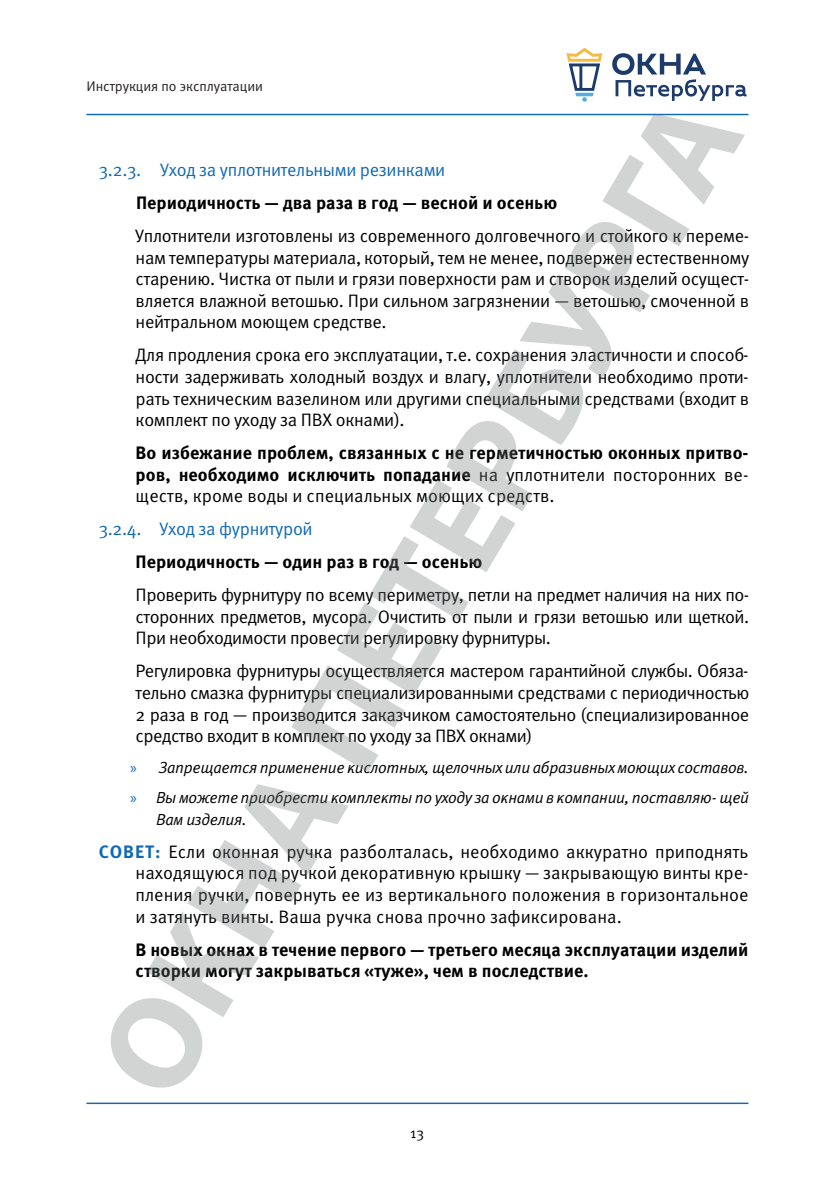
<style>
.page{position:relative;width:840px;height:1191px;background:#fff}
.page>*{position:absolute;margin:0;border:0;box-sizing:border-box;transform-origin:0 0}
.t1{font:18px/21.6px "Meta Pro";letter-spacing:-.02em;color:#000001;text-align:justify}
.t2{font:700 18px/21.6px "Meta Pro";color:#000001;text-align:justify}
.t3{font:18px "Meta Pro";letter-spacing:-.02em;color:#1169b4}
.t4{font:italic 16px/30.6px "Meta Pro";letter-spacing:-.02em;color:#000001}
.t5{font:14.6px "Meta Pro";color:#000001}
.t6{font:14px "Meta Pro";letter-spacing:-.01em;color:#231f20}
.s1{font-weight:400}
.s2{font-family:"Myriad Pro";font-style:normal;color:#1169b4}
.s3{font-weight:700;color:#1169b4}
</style>
<div class="page">
<hr style="left:86px;top:114px;width:662px;height:1px;background:#1169b4">
<hr style="left:86px;top:1102px;width:662px;height:2px;background:#1169b4">
<svg style="left:111px;top:784px;width:237px;height:303px"></svg>
<svg style="left:291px;top:113px;width:453px;height:659px"></svg>
<hr style="left:575px;top:93px;width:18px;height:3px;background:#56ace0">
<svg style="left:582px;top:97px;width:4px;height:5px"></svg>
<svg style="left:566px;top:48px;width:36px;height:43px"></svg>
<svg style="left:612px;top:53px;width:134px;height:48px"></svg>
<p class="t6" style="left:86px;top:77px;width:178px">Инструкция по эксплуатации</p>
<p class="t3" style="left:99px;top:158px;width:348px">3.2.3. Уход за уплотнительными резинками</p>
<p class="t2" style="left:136px;top:192px;width:422px">Периодичность — два раза в год — весной и осенью</p>
<p class="t1" style="left:135px;top:225px;width:615px">Уплотнители изготовлены из современного долговечного и стойкого к переме&shy;нам температуры материала, который, тем не менее, подвержен естественному старению. Чистка от пыли и грязи поверхности рам и створок изделий осущест&shy;вляется влажной ветошью. При сильном загрязнении — ветошью, смоченной в нейтральном моющем средстве.</p>
<p class="t1" style="left:135px;top:345px;width:615px">Для продления срока его эксплуатации, т.е. сохранения эластичности и способ&shy;ности задерживать холодный воздух и влагу, уплотнители необходимо проти&shy;рать техническим вазелином или другими специальными средствами (входит в комплект по уходу за ПВХ окнами).</p>
<p class="t2" style="left:135px;top:442px;width:614px">Во избежание проблем, связанных с не герметичностью оконных притво&shy;ров, необходимо исключить попадание <span class="s1">на уплотнители посторонних ве&shy;ществ, кроме воды и специальных моющих средств.</span></p>
<p class="t3" style="left:99px;top:517px;width:215px">3.2.4. Уход за фурнитурой</p>
<p class="t2" style="left:135px;top:552px;width:348px">Периодичность — один раз в год — осенью</p>
<p class="t1" style="left:135px;top:584px;width:614px">Проверить фурнитуру по всему периметру, петли на предмет наличия на них по&shy;сторонних предметов, мусора. Очистить от пыли и грязи ветошью или щеткой.<br>При необходимости провести регулировку фурнитуры.</p>
<p class="t1" style="left:135px;top:661px;width:615px">Регулировка фурнитуры осуществляется мастером гарантийной службы. Обяза&shy;тельно смазка фурнитуры специализированными средствами с периодичностью 2 раза в год — производится заказчиком самостоятельно (специализированное средство входит в комплект по уходу за ПВХ окнами)</p>
<p class="t4" style="left:130px;top:752px;width:620px"><span class="s2">»</span> Запрещается применение кислотных, щелочных или абразивных моющих составов. <span class="s2">»</span> Вы можете приобрести комплекты по уходу за окнами в компании, поставляю- щей</p>
<p class="t4" style="left:156px;top:805px;width:92px">Вам изделия.</p>
<p class="t1" style="left:135px;top:841px;width:614px;text-indent:-37px"><span class="s3">СОВЕТ:</span> Если оконная ручка разболталась, необходимо аккуратно приподнять находящуюся под ручкой декоративную крышку — закрывающую винты кре&shy;пления ручки, повернуть ее из вертикального положения в горизонтальное и затянуть винты. Ваша ручка снова прочно зафиксирована.</p>
<p class="t2" style="left:135px;top:939px;width:614px">В новых окнах в течение первого — третьего месяца эксплуатации изделий створки могут закрываться «туже», чем в последствие.</p>
<p class="t5" style="left:410px;top:1123px;width:15px">13</p>
</div>
